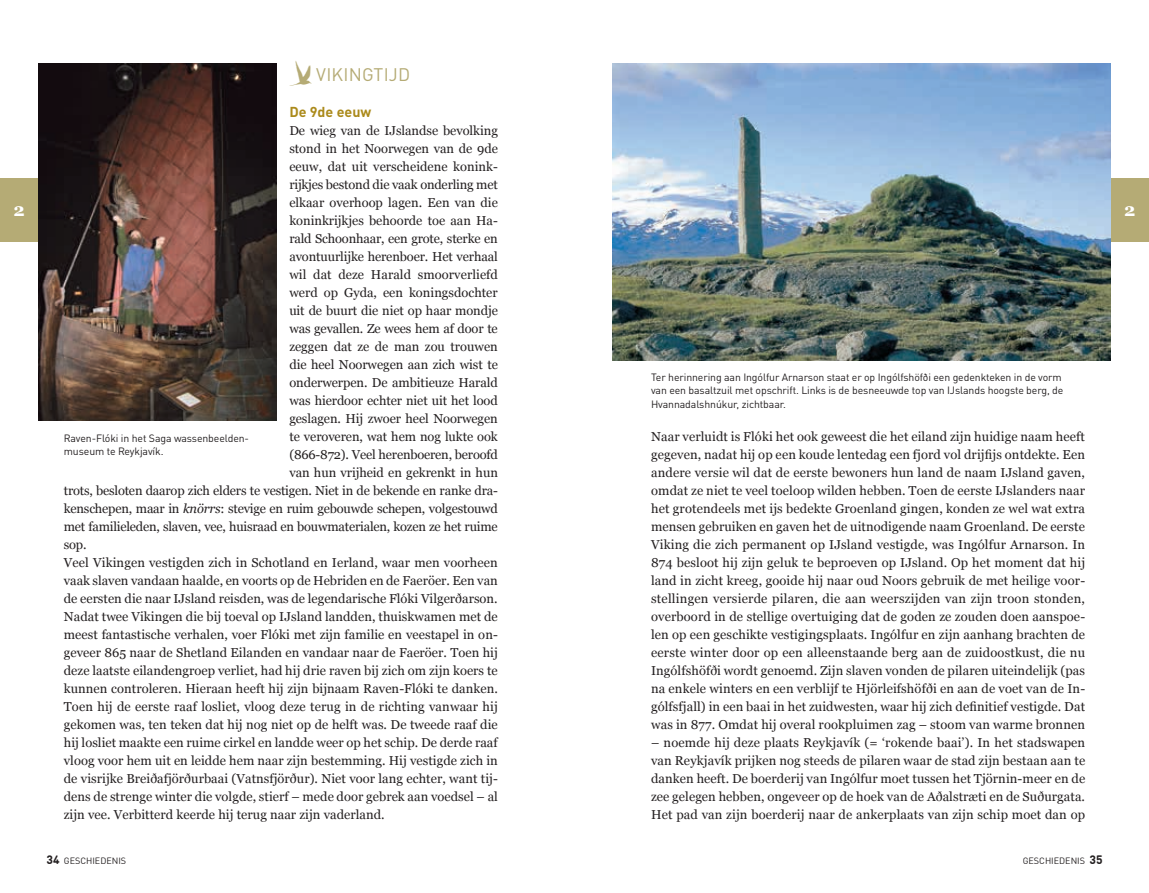
<style>
.page{position:relative;width:1149px;height:893px;background:#fff}
.page>*{position:absolute;margin:0;border:0;box-sizing:border-box;transform-origin:0 0}
.t1{font:18px "DIN Pro";letter-spacing:.01em;color:#b5ab75}
.t2{font:700 18px "Georgia";color:#fff}
.t3{font:700 14.25px "DIN Pro";color:#ab8a1b}
.t4{font:12.9px/18px "Georgia";color:#231f20;text-align:justify}
.t5{font:700 12px "DIN Round Offc";color:#231f20}
.t6{font:10.5px/13.5px "DIN Pro";letter-spacing:-.01em;color:#231f20}
.t7{font:9px "DIN Round Offc";color:#231f20}
.s1{font-family:"Dominicus";font-size:36px}
.s2{font-style:italic}
.s3{font-weight:700;font-size:12px}
</style>
<div class="page">
<div style="left:1110px;top:179px;width:38px;height:63px;background:#b5ab75"></div>
<div style="left:0;top:179px;width:38px;height:63px;background:#b5ab75"></div>
<img style="left:38px;top:64px;width:238px;height:357px">
<img style="left:612px;top:64px;width:498px;height:296px">
<h1 class="t1" style="left:289px;top:60px;width:122px"><span class="s1">?</span> VIKINGTIJD</h1>
<p class="t3" style="left:289px;top:100px;width:83px">De 9de eeuw</p>
<p class="t4" style="left:289px;top:122px;width:210px">De wieg van de IJslandse bevolking</p>
<p class="t4" style="left:289px;top:140px;width:210px">stond in het Noorwegen van de 9de</p>
<p class="t4" style="left:289px;top:158px;width:210px">eeuw, dat uit verscheidene konink-</p>
<p class="t4" style="left:289px;top:176px;width:210px">rijkjes bestond die vaak onderling met</p>
<p class="t4" style="left:289px;top:194px;width:210px">elkaar overhoop lagen. Een van die</p>
<p class="t4" style="left:289px;top:212px;width:210px">koninkrijkjes behoorde toe aan Ha-</p>
<p class="t4" style="left:289px;top:230px;width:210px">rald Schoonhaar, een grote, sterke en</p>
<p class="t4" style="left:289px;top:248px;width:210px">avontuurlijke herenboer. Het verhaal</p>
<p class="t4" style="left:289px;top:266px;width:210px">wil dat deze Harald smoorverliefd</p>
<p class="t4" style="left:289px;top:284px;width:210px">werd op Gyda, een koningsdochter</p>
<p class="t4" style="left:289px;top:302px;width:210px">uit de buurt die niet op haar mondje</p>
<p class="t4" style="left:289px;top:320px;width:210px">was gevallen. Ze wees hem af door te</p>
<p class="t4" style="left:289px;top:338px;width:210px">zeggen dat ze de man zou trouwen</p>
<p class="t4" style="left:289px;top:356px;width:210px">die heel Noorwegen aan zich wist te</p>
<p class="t4" style="left:289px;top:374px;width:210px">onderwerpen. De ambitieuze Harald</p>
<p class="t4" style="left:289px;top:392px;width:210px">was hierdoor echter niet uit het lood</p>
<p class="t4" style="left:289px;top:410px;width:210px">geslagen. Hij zwoer heel Noorwegen</p>
<p class="t4" style="left:289px;top:428px;width:210px">te veroveren, wat hem nog lukte ook</p>
<p class="t4" style="left:289px;top:446px;width:210px">(866-872). Veel herenboeren, beroofd</p>
<p class="t4" style="left:289px;top:464px;width:210px">van hun vrijheid en gekrenkt in hun</p>
<p class="t4" style="left:64px;top:482px;width:435px">trots, besloten daarop zich elders te vestigen. Niet in de bekende en ranke dra-</p>
<p class="t4" style="left:64px;top:500px;width:435px">kenschepen, maar in <span class="s2">knörrs</span>: stevige en ruim gebouwde schepen, volgestouwd</p>
<p class="t4" style="left:64px;top:518px;width:435px">met familieleden, slaven, vee, huisraad en bouwmaterialen, kozen ze het ruime</p>
<p class="t4" style="left:64px;top:536px;width:24px">sop.</p>
<p class="t4" style="left:64px;top:554px;width:435px">Veel Vikingen vestigden zich in Schotland en Ierland, waar men voorheen</p>
<p class="t4" style="left:64px;top:572px;width:435px">vaak slaven vandaan haalde, en voorts op de Hebriden en de Faeröer. Een van</p>
<p class="t4" style="left:64px;top:590px;width:435px">de eersten die naar IJsland reisden, was de legendarische Flóki Vilgerðarson.</p>
<p class="t4" style="left:64px;top:608px;width:435px">Nadat twee Vikingen die bij toeval op IJsland landden, thuiskwamen met de</p>
<p class="t4" style="left:64px;top:626px;width:435px">meest fantastische verhalen, voer Flóki met zijn familie en veestapel in on-</p>
<p class="t4" style="left:64px;top:644px;width:435px">geveer 865 naar de Shetland Eilanden en vandaar naar de Faeröer. Toen hij</p>
<p class="t4" style="left:64px;top:662px;width:435px">deze laatste eilandengroep verliet, had hij drie raven bij zich om zijn koers te</p>
<p class="t4" style="left:64px;top:680px;width:435px">kunnen controleren. Hieraan heeft hij zijn bijnaam Raven-Flóki te danken.</p>
<p class="t4" style="left:64px;top:698px;width:435px">Toen hij de eerste raaf losliet, vloog deze terug in de richting vanwaar hij</p>
<p class="t4" style="left:64px;top:716px;width:435px">gekomen was, ten teken dat hij nog niet op de helft was. De tweede raaf die</p>
<p class="t4" style="left:64px;top:734px;width:435px">hij losliet maakte een ruime cirkel en landde weer op het schip. De derde raaf</p>
<p class="t4" style="left:64px;top:752px;width:435px">vloog voor hem uit en leidde hem naar zijn bestemming. Hij vestigde zich in</p>
<p class="t4" style="left:64px;top:770px;width:435px">de visrijke Breiðafjörðurbaai (Vatnsfjörður). Niet voor lang echter, want tij-</p>
<p class="t4" style="left:64px;top:788px;width:435px">dens de strenge winter die volgde, stierf – mede door gebrek aan voedsel – al</p>
<p class="t4" style="left:64px;top:806px;width:322px">zijn vee. Verbitterd keerde hij terug naar zijn vaderland.</p>
<h1 class="t2" style="left:13px;top:198px;width:13px">2</h1>
<h1 class="t2" style="left:1123px;top:198px;width:13px">2</h1>
<p class="t6" style="left:651px;top:369px;width:413px">Ter herinnering aan Ingólfur Arnarson staat er op Ingólfshöfði een gedenkteken in de vorm van een basaltzuil met opschrift. Links is de besneeuwde top van IJslands hoogste berg, de<br>Hvannadalshnúkur, zichtbaar.</p>
<p class="t6" style="left:64px;top:430px;width:185px">Raven-Flóki in het Saga wassenbeelden&shy;museum te Reykjavík.</p>
<p class="t4" style="left:651px;top:428px;width:435px">Naar verluidt is Flóki het ook geweest die het eiland zijn huidige naam heeft gegeven, nadat hij op een koude lentedag een fjord vol drijfijs ontdekte. Een andere versie wil dat de eerste bewoners hun land de naam IJsland gaven, omdat ze niet te veel toeloop wilden hebben. Toen de eerste IJslanders naar het grotendeels met ijs bedekte Groenland gingen, konden ze wel wat extra mensen gebruiken en gaven het de uitnodigende naam Groenland. De eerste Viking die zich permanent op IJsland vestigde, was Ingólfur Arnarson. In 874 besloot hij zijn geluk te beproeven op IJsland. Op het moment dat hij land in zicht kreeg, gooide hij naar oud Noors gebruik de met heilige voor&shy;stellingen versierde pilaren, die aan weerszijden van zijn troon stonden, overboord in de stellige overtuiging dat de goden ze zouden doen aanspoe&shy;len op een geschikte vestigingsplaats. Ingólfur en zijn aanhang brachten de eerste winter door op een alleenstaande berg aan de zuidoostkust, die nu Ingólfshöfði wordt genoemd. Zijn slaven vonden de pilaren uiteindelijk (pas na enkele winters en een verblijf te Hjörleifshöfði en aan de voet van de In&shy;gólfsfjall) in een baai in het zuidwesten, waar hij zich definitief vestigde. Dat was in 877. Omdat hij overal rookpluimen zag – stoom van warme bronnen</p>
<p class="t4" style="left:651px;top:734px;width:435px">– noemde hij deze plaats Reykjavík (= ‘rokende baai’). In het stadswapen van Reykjavík prijken nog steeds de pilaren waar de stad zijn bestaan aan te danken heeft. De boerderij van Ingólfur moet tussen het Tjörnin-meer en de zee gelegen hebben, ongeveer op de hoek van de Aðalstræti en de Suðurgata.<br>Het pad van zijn boerderij naar de ankerplaats van zijn schip moet dan op</p>
<p class="t7" style="left:46px;top:855px;width:81px"><span class="s3">34</span> GESCHIEDENIS</p>
<p class="t5" style="left:1089px;top:852px;width:15px">35</p>
<p class="t7" style="left:1022px;top:855px;width:64px">GESCHIEDENIS</p>
</div>
